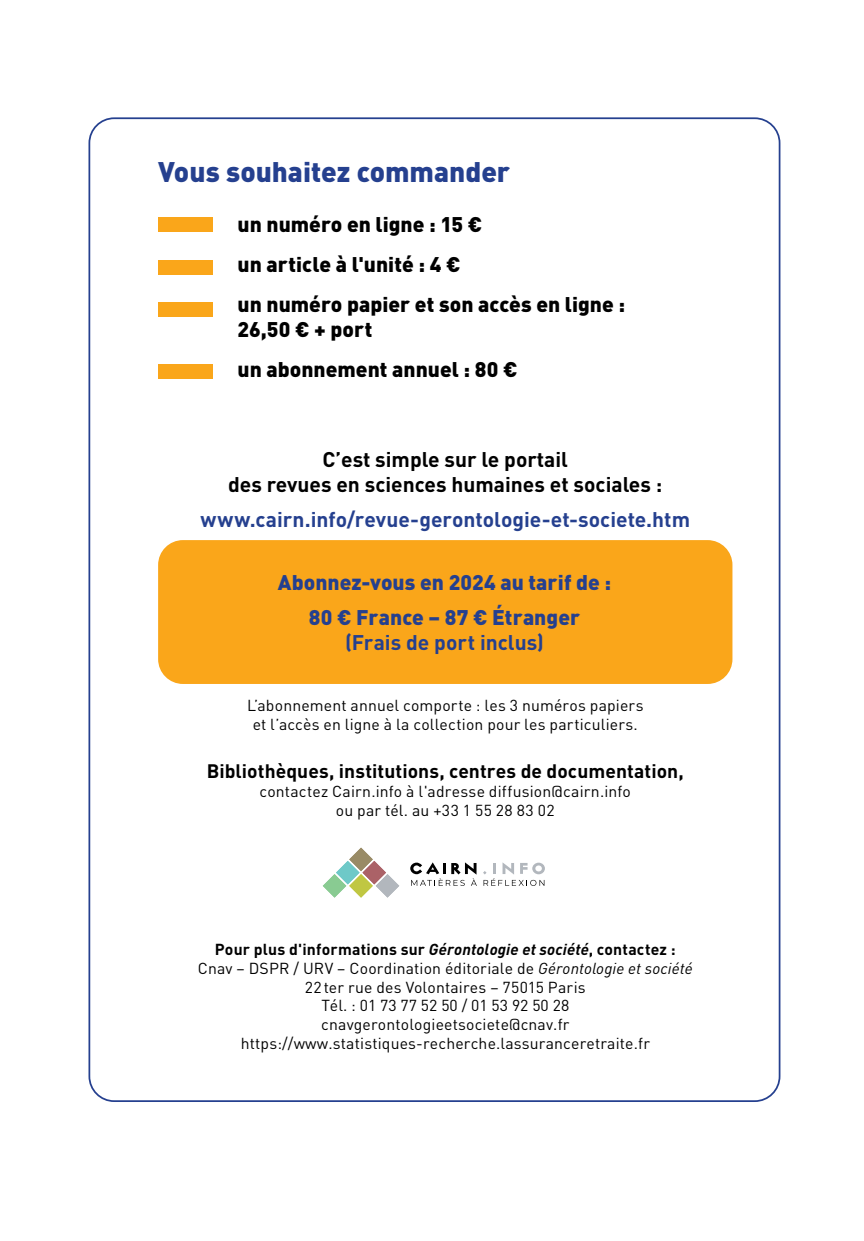
<style>
.page{position:relative;width:864px;height:1241px;background:#fff}
.page>*{position:absolute;margin:0;border:0;box-sizing:border-box;transform-origin:0 0}
.t1{font:900 28px "DIN Pro";color:#25408f}
.t2{font:900 21px/25.2px "DIN Pro";color:#000}
.t3{font:700 21px "DIN Pro";color:#25408f}
.t4{font:700 21px/25.2px "DIN Pro";color:#000;text-align:center}
.t5{font:900 21px/35.2px "DIN Pro";color:#25408f;text-align:center}
.t6{font:700 19.25px "DIN Pro";letter-spacing:.005em;color:#000}
.t7{font:15.75px/18.7px "DIN Pro";letter-spacing:.01em;color:#000;text-align:center}
.s1{font-weight:700}
.s2{font-weight:700;font-style:italic}
.s3{font-style:italic}
</style>
<div class="page">
<div style="left:158px;top:217px;width:55px;height:15px;background:#faa61a"></div>
<div style="left:158px;top:259px;width:55px;height:15px;background:#faa61a"></div>
<div style="left:158px;top:302px;width:55px;height:15px;background:#faa61a"></div>
<div style="left:158px;top:364px;width:55px;height:15px;background:#faa61a"></div>
<div style="left:158px;top:540px;width:574px;height:144px;background:#faa61a;border-radius:25px"></div>
<svg style="left:323px;top:847px;width:76px;height:50px"></svg>
<svg style="left:410px;top:862px;width:66px;height:23px"></svg>
<svg style="left:483px;top:862px;width:61px;height:23px"></svg>
<p class="t1" style="left:158px;top:152px;width:353px">Vous souhaitez commander</p>
<p class="t2" style="left:237px;top:211px;width:246px">un numéro en ligne : 15 €</p>
<p class="t2" style="left:237px;top:251px;width:224px">un article à l'unité : 4 €</p>
<p class="t2" style="left:237px;top:291px;width:389px">un numéro papier et son accès en ligne :<br>26,50 € + port</p>
<p class="t2" style="left:237px;top:356px;width:281px">un abonnement annuel : 80 €</p>
<p class="t4" style="left:228px;top:445px;width:435px">C’est simple sur le portail<br>des revues en sciences humaines et sociales :</p>
<p class="t3" style="left:200px;top:505px;width:491px">www.cairn.info/revue-gerontologie-et-societe.htm</p>
<p class="t5" style="left:278px;top:563px;width:335px">Abonnez-vous en 2024 au tarif de :<br>80 € France – 87 € Étranger</p>
<p class="t3" style="left:345px;top:628px;width:200px">(Frais de port inclus)</p>
<p class="t7" style="left:247px;top:695px;width:398px">L’abonnement annuel comporte : les 3 numéros papiers et l’accès en ligne à la collection pour les particuliers.</p>
<p class="t6" style="left:207px;top:757px;width:478px">Bibliothèques, institutions, centres de documentation,</p>
<p class="t7" style="left:259px;top:780px;width:373px">contactez Cairn.info à l'adresse diffusion@cairn.info ou par tél. au +33 1 55 28 83 02</p>
<p class="t7" style="left:198px;top:939px;width:496px"><span class="s1">Pour plus d'informations sur</span> <span class="s2">Gérontologie et société</span><span class="s1">, contactez :<br></span>Cnav – DSPR / URV – Coordination éditoriale de <span class="s3">Gérontologie et société </span>22 ter rue des Volontaires – 75015 Paris<br>Tél. : 01 73 77 52 50 / 01 53 92 50 28 cnavgerontologieetsociete@cnav.fr https://www.statistiques-recherche.lassuranceretraite.fr</p>
</div>
